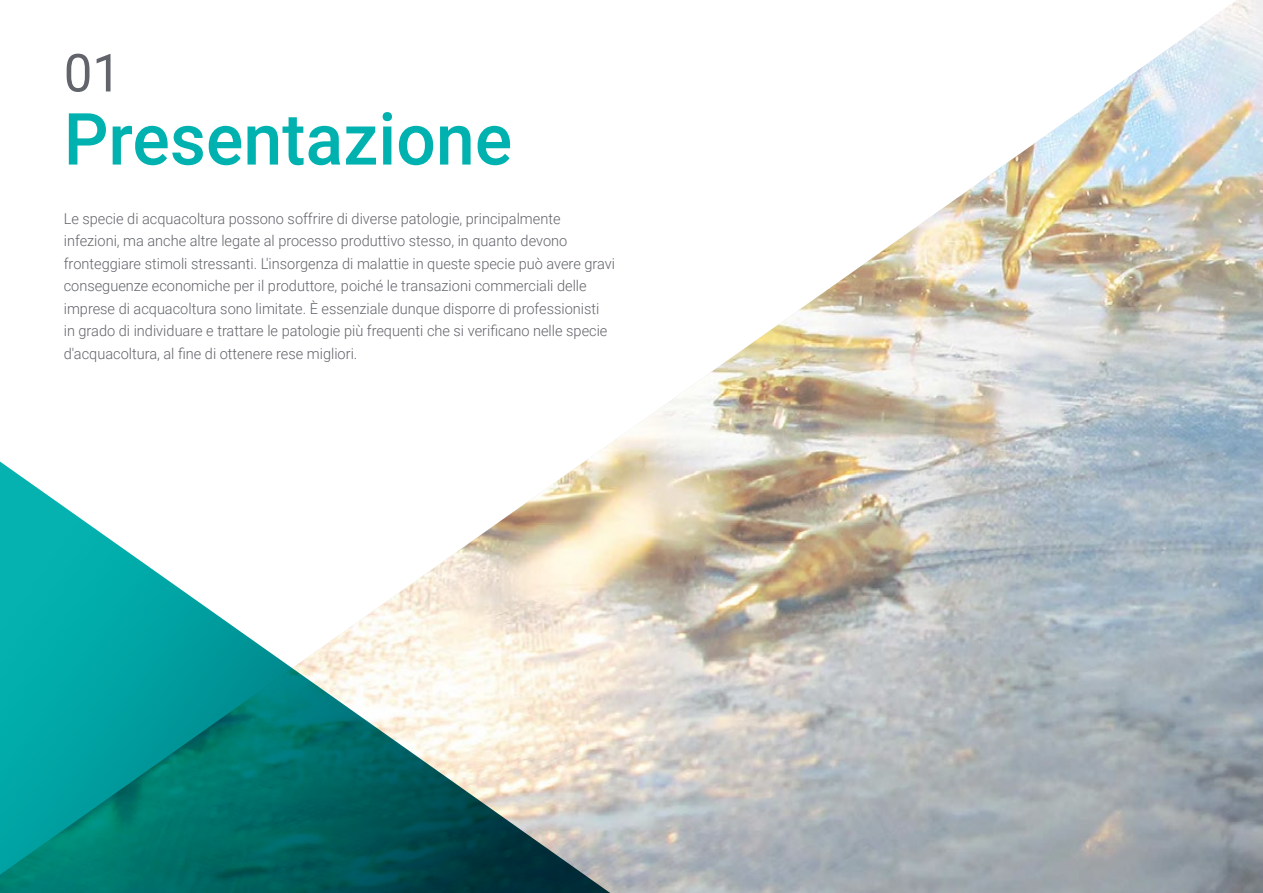
<style>
.page{position:relative;width:1263px;height:893px;background:#fff}
.page>*{position:absolute;margin:0;border:0;box-sizing:border-box;transform-origin:0 0}
.t1{font:500 72px "Roboto";color:#00b2af}
.t2{font:52.5px "Roboto";color:#61646a}
.t3{font:300 15px/22.5px "Roboto";color:#61646a}
</style>
<div class="page">
<img style="left:607px;top:0;width:656px;height:893px">
<svg style="left:0;top:446px;width:640px;height:447px"></svg>
<h2 class="t2" style="left:64px;top:36px;width:59px">01</h2>
<h1 class="t1" style="left:64px;top:89px;width:450px">Presentazione</h1>
<p class="t3" style="left:64px;top:207px;width:553px">Le specie di acquacoltura possono soffrire di diverse patologie, principalmente infezioni, ma anche altre legate al processo produttivo stesso, in quanto devono fronteggiare stimoli stressanti. L'insorgenza di malattie in queste specie può avere gravi conseguenze economiche per il produttore, poiché le transazioni commerciali delle imprese di acquacoltura sono limitate. È essenziale dunque disporre di professionisti<br>in grado di individuare e trattare le patologie più frequenti che si verificano nelle specie d'acquacoltura, al fine di ottenere rese migliori.</p>
</div>
